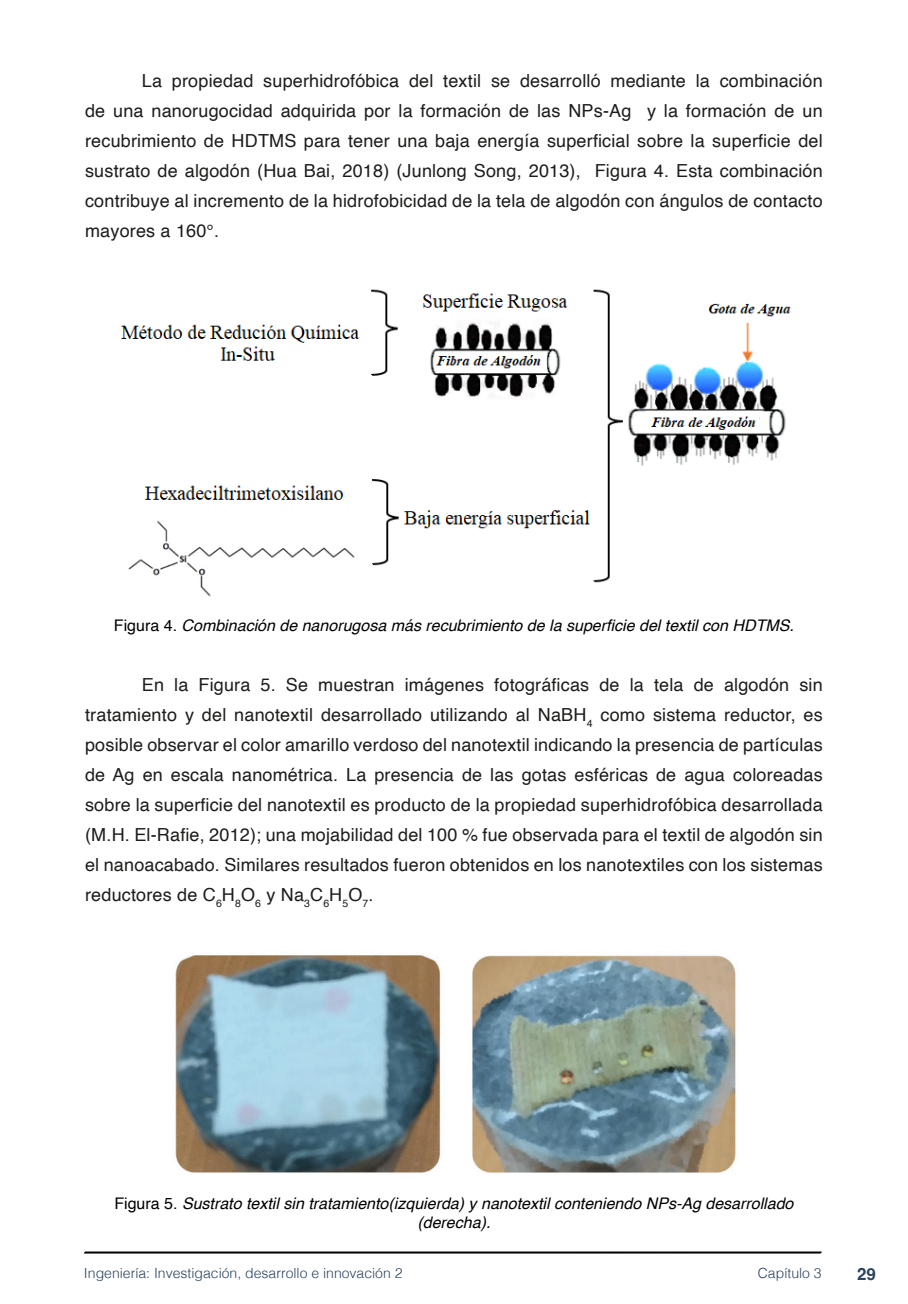
<style>
.page{position:relative;width:908px;height:1304px;background:#fff}
.page>*{position:absolute;margin:0;border:0;box-sizing:border-box;transform-origin:0 0}
.t1{font:18px/30px "Helvetica";letter-spacing:.01em;color:#1d1d1b;text-align:justify}
.t2{font:700 16.8px "Helvetica";color:#2a435e}
.t3{font:italic 16px/19.2px "Helvetica";color:#000;text-align:center}
.t4{font:300 14px "Helvetica";color:#2a435e}
.s1{font-style:normal}
</style>
<div class="page">
<svg style="left:84px;top:1251px;width:737px;height:3px;background:#515151"></svg>
<img style="left:121px;top:289px;width:670px;height:308px">
<img style="left:175px;top:955px;width:561px;height:218px">
<p class="t1" style="left:85px;top:66px;width:738px;text-indent:57px">La propiedad superhidrofóbica del textil se desarrolló mediante la combinación de una nanorugocidad adquirida por la formación de las NPs-Ag y la formación de un recubrimiento de HDTMS para tener una baja energía superficial sobre la superficie del sustrato de algodón (Hua Bai, 2018) (Junlong Song, 2013), Figura 4. Esta combinación contribuye al incremento de la hidrofobicidad de la tela de algodón con ángulos de contacto mayores a 160°.</p>
<p class="t3" style="left:114px;top:616px;width:681px"><span class="s1">Figura 4.</span> Combinación de nanorugosa más recubrimiento de la superficie del textil con HDTMS.</p>
<p class="t1" style="left:85px;top:670px;width:738px;text-indent:57px">En la Figura 5. Se muestran imágenes fotográficas de la tela de algodón sin tratamiento y del nanotextil desarrollado utilizando al NaBH<sub>4</sub> como sistema reductor, es posible observar el color amarillo verdoso del nanotextil indicando la presencia de partículas de Ag en escala nanométrica. La presencia de las gotas esféricas de agua coloreadas sobre la superficie del nanotextil es producto de la propiedad superhidrofóbica desarrollada (M.H. El-Rafie, 2012); una mojabilidad del 100 % fue observada para el textil de algodón sin el nanoacabado. Similares resultados fueron obtenidos en los nanotextiles con los sistemas reductores de C<sub>6</sub>H<sub>8</sub>O<sub>6</sub> y Na<sub>3</sub>C<sub>6</sub>H<sub>5</sub>O<sub>7</sub>.</p>
<p class="t3" style="left:114px;top:1194px;width:680px"><span class="s1">Figura 5.</span> Sustrato textil sin tratamiento(izquierda) y nanotextil conteniendo NPs-Ag desarrollado (derecha).</p>
<p class="t4" style="left:84px;top:1261px;width:320px">Ingeniería: Investigación, desarrollo e innovación 2</p>
<p class="t4" style="left:757px;top:1261px;width:65px">Capítulo 3</p>
<p class="t2" style="left:856px;top:1264px;width:20px">29</p>
</div>
